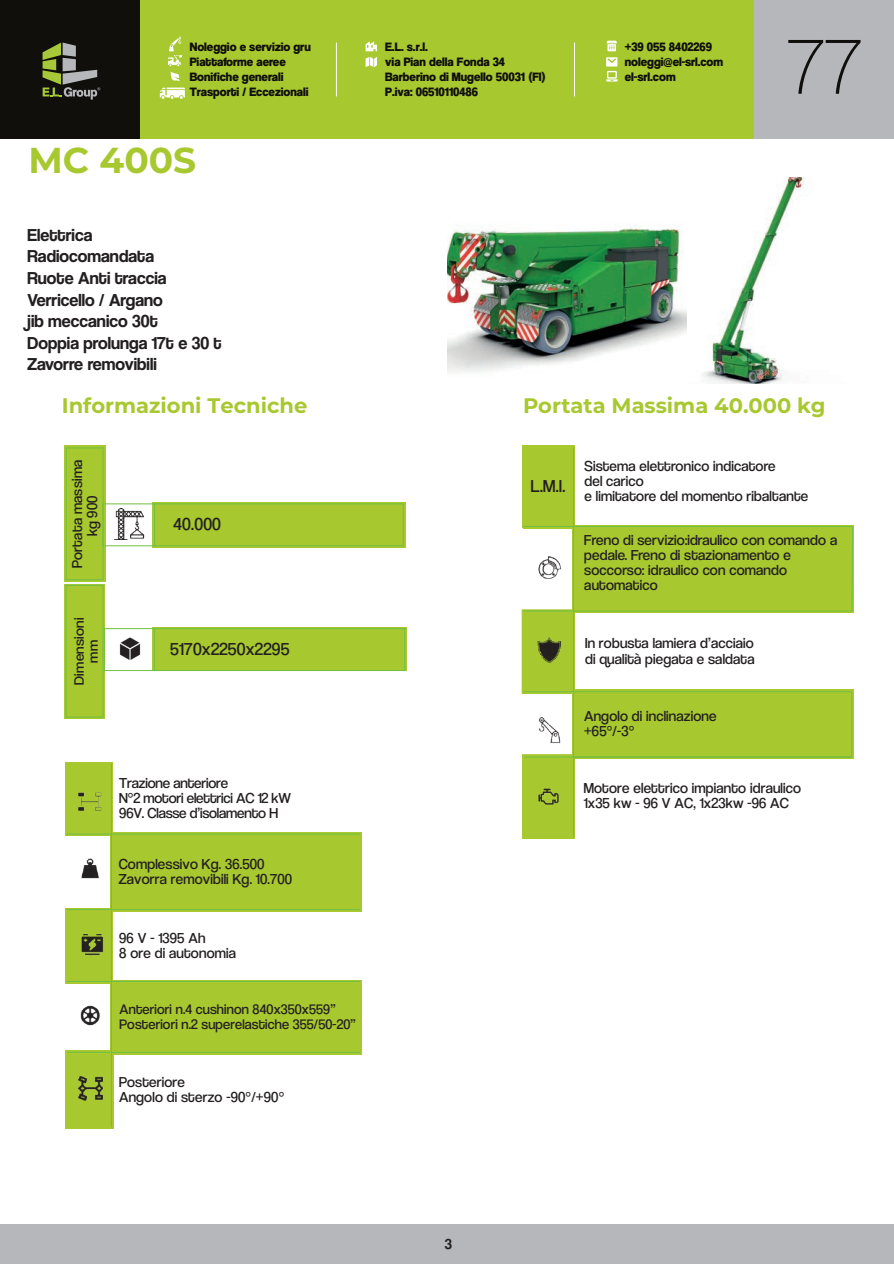
<style>
.page{position:relative;width:894px;height:1264px;background:#fff}
.page>*{position:absolute;margin:0;border:0;box-sizing:border-box;transform-origin:0 0}
.t1{font:81px "Coolvetica El";color:#100f0c}
.t2{font:700 36px "Montserrat";color:#a7c82f}
.t3{font:700 21px "Montserrat";color:#a7c82f}
.t4{font:18px/21.6px "Coolvetica Rg";color:#231f20}
.t5{font:18px "Coolvetica Bk";letter-spacing:.01em;color:#231f20}
.t6{font:15px/15px "Coolvetica Bk";letter-spacing:.01em;color:#231f20}
.t7{font:15px/15px "Coolvetica Bk";letter-spacing:-.015em;color:#231f20}
.t8{font:15px "Coolvetica Rg";color:#231f20}
.t9{font:14.25px/14.2px "Coolvetica Bk";letter-spacing:.01em;color:#231f20}
.t10{font:14.1px/14.1px "Coolvetica Bk";letter-spacing:.01em;color:#231f20;text-align:center;scale:1.06 1}
.t11{font:12.6px/15px "Coolvetica Hv";color:#100f0c}
</style>
<div class="page">
<div style="left:139px;top:0;width:615px;height:139px;background:#a7c82f"></div>
<div style="left:0;top:0;width:139px;height:139px;background:#100f0c"></div>
<div style="left:754px;top:0;width:139px;height:139px;background:#b6b7bb"></div>
<svg style="left:43px;top:43px;width:57px;height:57px"></svg>
<svg style="left:606px;top:41px;width:10px;height:10px"></svg>
<svg style="left:365px;top:41px;width:12px;height:10px"></svg>
<svg style="left:365px;top:57px;width:12px;height:10px"></svg>
<hr style="left:336px;top:43px;width:1px;height:53px;background:#fff">
<hr style="left:574px;top:43px;width:1px;height:53px;background:#fff">
<svg style="left:606px;top:57px;width:11px;height:24px"></svg>
<svg style="left:168px;top:37px;width:14px;height:44px"></svg>
<svg style="left:160px;top:88px;width:25px;height:11px"></svg>
<img style="left:685px;top:177px;width:120px;height:206px">
<img style="left:448px;top:224px;width:237px;height:149px">
<div style="left:65px;top:761px;width:48px;height:74px;background:#a7c82f"></div>
<div style="left:110px;top:832px;width:251px;height:79px;background:#a7c82f"></div>
<div style="left:65px;top:908px;width:48px;height:75px;background:#a7c82f"></div>
<div style="left:110px;top:980px;width:251px;height:74px;background:linear-gradient(to right,#7ac040,#7ac040)"></div>
<div style="left:111px;top:981px;width:248px;height:71px;background:#a7c82f"></div>
<div style="left:65px;top:1050px;width:48px;height:79px;background:#a7c82f"></div>
<hr style="left:67px;top:833px;width:293px;height:1px;background:#71bf44">
<hr style="left:67px;top:909px;width:292px;height:1px;background:#71bf44">
<hr style="left:111px;top:763px;width:1px;height:364px;background:#71bf44">
<hr style="left:67px;top:1051px;width:292px;height:1px;background:#71bf44">
<hr style="left:67px;top:981px;width:293px;height:1px;background:#71bf44">
<img style="left:81px;top:858px;width:18px;height:21px">
<img style="left:81px;top:933px;width:23px;height:23px">
<img style="left:80px;top:1005px;width:20px;height:21px">
<img style="left:78px;top:1075px;width:26px;height:25px">
<img style="left:77px;top:792px;width:25px;height:20px">
<svg style="left:64px;top:445px;width:41px;height:137px"></svg>
<div style="left:66px;top:447px;width:37px;height:132px;background:#a7c82f"></div>
<svg style="left:152px;top:502px;width:253px;height:45px"></svg>
<div style="left:154px;top:504px;width:249px;height:41px;background:#a7c82f"></div>
<div style="left:65px;top:583px;width:40px;height:135px;background:#a7c82f"></div>
<div style="left:152px;top:627px;width:254px;height:44px;background:#9dc632"></div>
<div style="left:154px;top:629px;width:250px;height:40px;background:#a7c82f"></div>
<div style="left:103px;top:503px;width:300px;height:43px;border:1px solid #71bf44"></div>
<hr style="left:154px;top:503px;width:1px;height:42px;background:#71bf44">
<div style="left:66px;top:447px;width:37px;height:133px;border:1px solid #71bf44"></div>
<div style="left:104px;top:628px;width:301px;height:43px;border:1px solid #71bf44"></div>
<hr style="left:154px;top:629px;width:1px;height:42px;background:#71bf44">
<img style="left:119px;top:637px;width:22px;height:23px">
<img style="left:115px;top:508px;width:30px;height:31px">
<div style="left:66px;top:585px;width:37px;height:132px;border:1px solid #71bf44"></div>
<div style="left:521px;top:445px;width:53px;height:83px;background:#a7c82f"></div>
<svg style="left:572px;top:525px;width:279px;height:87px"></svg>
<div style="left:574px;top:527px;width:277px;height:83px;background:#a7c82f"></div>
<div style="left:523px;top:611px;width:50px;height:80px;background:#a7c82f"></div>
<div style="left:522px;top:609px;width:52px;height:84px;border:4px solid #a7c82f"></div>
<svg style="left:571px;top:690px;width:282px;height:69px"></svg>
<div style="left:573px;top:691px;width:278px;height:66px;background:#a7c82f"></div>
<hr style="left:523px;top:526px;width:329px;height:1px;background:#71bf44">
<hr style="left:523px;top:610px;width:328px;height:1px;background:#71bf44">
<hr style="left:523px;top:691px;width:328px;height:1px;background:#71bf44">
<img style="left:538px;top:556px;width:24px;height:23px">
<img style="left:537px;top:638px;width:24px;height:26px">
<img style="left:539px;top:717px;width:22px;height:27px">
<div style="left:522px;top:755px;width:52px;height:83px;background:#a7c82f"></div>
<hr style="left:573px;top:447px;width:1px;height:389px;background:#71bf44">
<hr style="left:523px;top:756px;width:328px;height:1px;background:#71bf44">
<img style="left:538px;top:785px;width:21px;height:22px">
<hr style="left:851px;top:691px;width:1px;height:66px;background:#71bf44">
<svg style="left:851px;top:525px;width:2px;height:87px"></svg>
<div style="left:0;top:1224px;width:893px;height:39px;background:#b6b7bb"></div>
<p class="t11" style="left:190px;top:39px;width:122px">Noleggio e servizio gru<br>Piattaforme aeree<br>Bonifiche generali<br>Trasporti / Eccezionali</p>
<p class="t11" style="left:385px;top:39px;width:162px">E.L. s.r.l.<br>via Pian della Fonda 34<br>Barberino di Mugello 50031 (FI)<br>P.iva: 06510110486</p>
<h2 class="t2" style="left:29px;top:135px;width:169px">MC 400S</h2>
<p class="t4" style="left:27px;top:224px;width:196px">Elettrica<br>Radiocomandata<br>Ruote Anti traccia<br>Verricello / Argano<br>jib meccanico 30t<br>Doppia prolunga 17t e 30 t<br>Zavorre removibili</p>
<p class="t11" style="left:624px;top:39px;width:100px">+39 055 8402269 noleggi@el-srl.com el-srl.com</p>
<h1 class="t1" style="left:786px;top:19px;width:76px">77</h1>
<h3 class="t3" style="left:62px;top:390px;width:247px">Informazioni Tecniche</h3>
<h3 class="t3" style="left:523px;top:390px;width:303px">Portata Massima 40.000 kg</h3>
<p class="t6" style="left:69px;top:568px;width:109px;text-align:center;rotate:-90deg">Portata massima kg 900</p>
<p class="t10" style="left:72px;top:684px;width:64px;rotate:-90deg">Dimensioni mm</p>
<p class="t5" style="left:173px;top:513px;width:49px">40.000</p>
<p class="t5" style="left:170px;top:638px;width:121px">5170x2250x2295</p>
<p class="t7" style="left:119px;top:775px;width:173px">Trazione anteriore<br>N°2 motori elettrici AC 12 kW<br>96V. Classe d’isolamento H</p>
<p class="t6" style="left:119px;top:856px;width:175px">Complessivo Kg. 36.500<br>Zavorra removibili Kg. 10.700</p>
<p class="t6" style="left:119px;top:930px;width:118px">96 V - 1395 Ah<br>8 ore di autonomia</p>
<p class="t9" style="left:119px;top:1002px;width:238px">Anteriori n.4 cushinon 840x350x559”<br>Posteriori n.2 superelastiche 355/50-20”</p>
<p class="t6" style="left:119px;top:1074px;width:167px">Posteriore<br>Angolo di sterzo -90°/+90°</p>
<p class="t5" style="left:530px;top:475px;width:36px">L.M.I.</p>
<p class="t6" style="left:584px;top:458px;width:225px">Sistema elettronico indicatore<br>del carico<br>e limitatore del momento ribaltante</p>
<p class="t6" style="left:584px;top:532px;width:254px">Freno di servizio:idraulico con comando a pedale. Freno di stazionamento e soccorso: idraulico con comando automatico</p>
<p class="t6" style="left:585px;top:636px;width:171px">In robusta lamiera d’acciaio di qualità piegata e saldata</p>
<p class="t6" style="left:584px;top:708px;width:134px">Angolo di inclinazione +65°/-3°</p>
<p class="t6" style="left:583px;top:780px;width:219px">Motore elettrico impianto idraulico<br>1x35 kw - 96 V AC, 1x23kw -96 AC</p>
<p class="t8" style="left:444px;top:1234px;width:9px">3</p>
</div>
